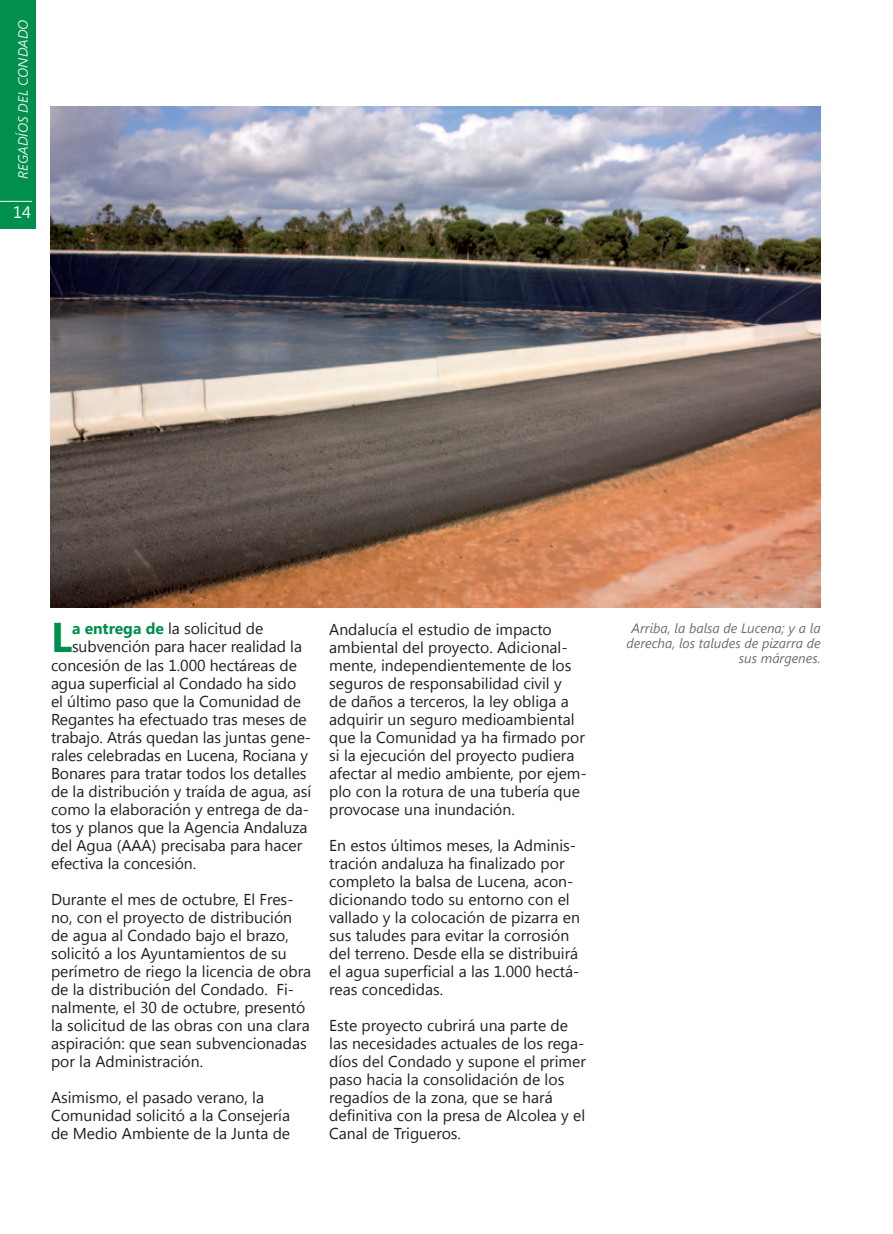
<style>
.page{position:relative;width:893px;height:1234px;background:#fff}
.page>*{position:absolute;margin:0;border:0;box-sizing:border-box;transform-origin:0 0}
.t1{font:700 41.4px "Segoe UI";color:#008f4c}
.t2{font:16.5px "Segoe UI";color:#fff}
.t3{font:15.75px/18px "Segoe UI";color:#231f20}
.t4{font:italic 13.5px/15px "Segoe UI";color:#6c6d70;text-align:right}
.t5{font:italic 13.5px "Segoe UI";color:#fff}
.s1{font-weight:700;color:#008f4c}
</style>
<div class="page">
<div style="left:0;top:0;width:36px;height:228px;background:#008f4c"></div>
<hr style="left:0;top:201px;width:32px;height:1px;background:#fff">
<img style="left:51px;top:106px;width:770px;height:502px">
<p class="t5" style="left:14px;top:179px;width:161px;rotate:-90deg">REGADÍOS DEL CONDADO</p>
<p class="t2" style="left:13px;top:201px;width:19px">14</p>
<h1 class="t1" style="left:51px;top:608px;width:23px">L</h1>
<p class="t3" style="left:72px;top:619px;width:193px"><span class="s1">a entrega de</span> la solicitud de</p>
<p class="t3" style="left:72px;top:637px;width:231px">subvención para hacer realidad la</p>
<p class="t3" style="left:51px;top:655px;width:247px">concesión de las 1.000 hectáreas de</p>
<p class="t3" style="left:51px;top:673px;width:247px">agua superficial al Condado ha sido</p>
<p class="t3" style="left:51px;top:691px;width:252px">el último paso que la Comunidad de</p>
<p class="t3" style="left:51px;top:709px;width:257px">Regantes ha efectuado tras meses de</p>
<p class="t3" style="left:51px;top:727px;width:262px">trabajo. Atrás quedan las juntas gene-</p>
<p class="t3" style="left:51px;top:745px;width:259px">rales celebradas en Lucena, Rociana y</p>
<p class="t3" style="left:51px;top:763px;width:257px">Bonares para tratar todos los detalles</p>
<p class="t3" style="left:51px;top:781px;width:262px">de la distribución y traída de agua, así</p>
<p class="t3" style="left:51px;top:799px;width:260px">como la elaboración y entrega de da-</p>
<p class="t3" style="left:51px;top:817px;width:258px">tos y planos que la Agencia Andaluza</p>
<p class="t3" style="left:51px;top:835px;width:253px">del Agua (AAA) precisaba para hacer</p>
<p class="t3" style="left:51px;top:853px;width:147px">efectiva la concesión.</p>
<p class="t3" style="left:51px;top:889px;width:262px">Durante el mes de octubre, El Fres&shy;no, con el proyecto de distribución de agua al Condado bajo el brazo, solicitó a los Ayuntamientos de su perímetro de riego la licencia de obra de la distribución del Condado. Fi&shy;nalmente, el 30 de octubre, presentó la solicitud de las obras con una clara aspiración: que sean subvencionadas por la Administración.</p>
<p class="t3" style="left:51px;top:1087px;width:241px">Asimismo, el pasado verano, la<br>Comunidad solicitó a la Consejería de Medio Ambiente de la Junta de</p>
<p class="t3" style="left:329px;top:619px;width:259px">Andalucía el estudio de impacto ambiental del proyecto. Adicional&shy;mente, independientemente de los seguros de responsabilidad civil y<br>de daños a terceros, la ley obliga a adquirir un seguro medioambiental que la Comunidad ya ha firmado por si la ejecución del proyecto pudiera afectar al medio ambiente, por ejem&shy;plo con la rotura de una tubería que provocase una inundación.</p>
<p class="t3" style="left:329px;top:835px;width:252px">En estos últimos meses, la Adminis&shy;tración andaluza ha finalizado por completo la balsa de Lucena, acon&shy;dicionando todo su entorno con el vallado y la colocación de pizarra en sus taludes para evitar la corrosión del terreno. Desde ella se distribuirá el agua superficial a las 1.000 hectá&shy;reas concedidas.</p>
<p class="t3" style="left:329px;top:1015px;width:258px">Este proyecto cubrirá una parte de las necesidades actuales de los rega&shy;díos del Condado y supone el primer paso hacia la consolidación de los regadíos de la zona, que se hará definitiva con la presa de Alcolea y el<br>Canal de Trigueros.</p>
<p class="t4" style="left:626px;top:619px;width:196px">Arriba, la balsa de Lucena; y a la derecha, los taludes de pizarra de sus márgenes.</p>
</div>
